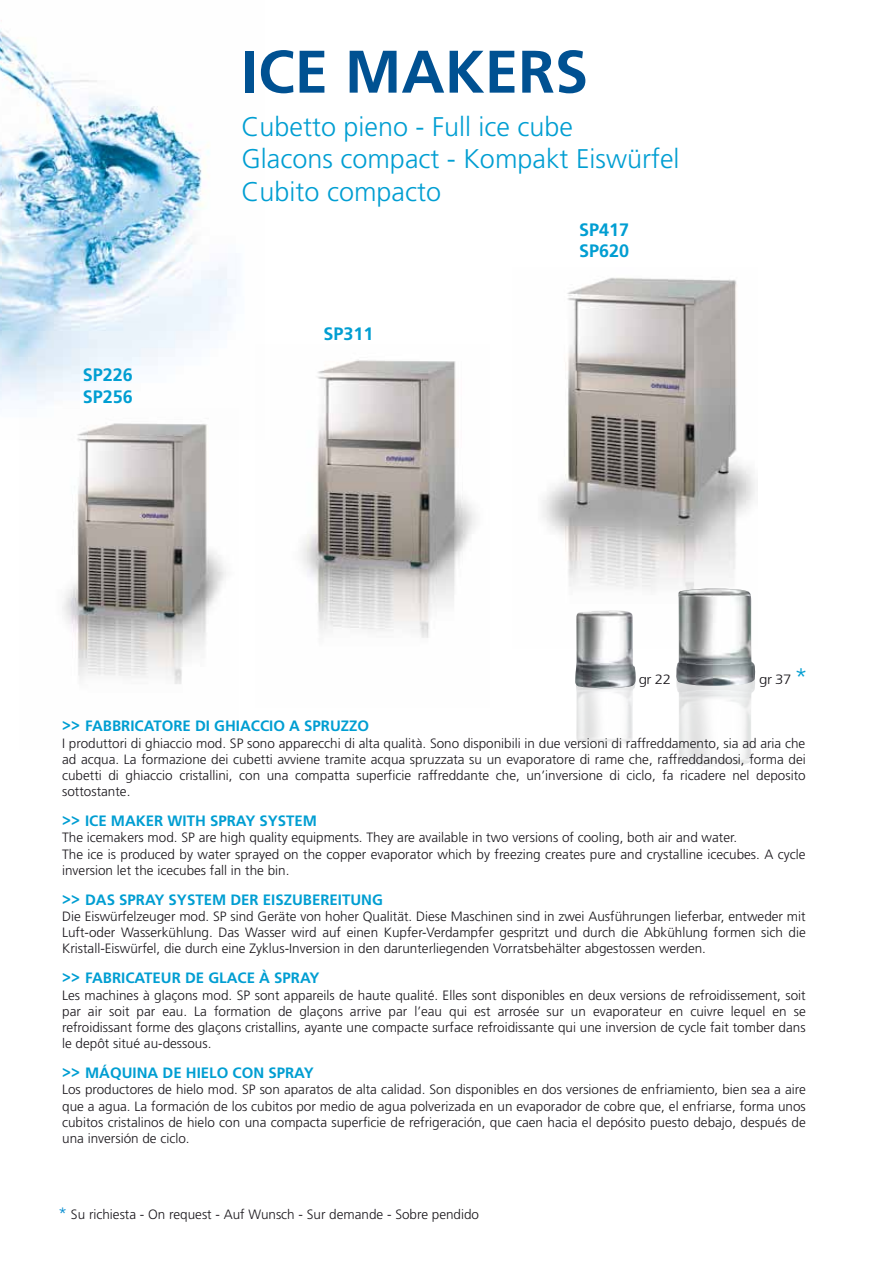
<style>
.page{position:relative;width:893px;height:1263px;background:#fff}
.page>*{position:absolute;margin:0;border:0;box-sizing:border-box;transform-origin:0 0}
.t1{font:700 60px "Frutiger";color:#005192}
.t2{font:300 27px/32.4px "Frutiger";color:#009ed2}
.t3{font:700 18px/21.6px "Frutiger";color:#009ed2}
.t4{font:700 15px "Frutiger";color:#009ed2}
.t5{font:300 13.5px/16.2px "Frutiger";color:#1a171c;text-align:justify}
.t6{font:300 13.5px "Frutiger";color:#1a171c;scale:1.11 1}
.s1{font-size:24px;color:#009ed2}
.s2{font-family:"Century Gothic"}
.s3{font-size:16.5px;color:#008bd0}
</style>
<div class="page">
<img style="left:542px;top:277px;width:213px;height:311px">
<img style="left:0;top:20px;width:236px;height:383px">
<img style="left:62px;top:423px;width:164px;height:261px">
<img style="left:301px;top:359px;width:175px;height:279px">
<img style="left:576px;top:690px;width:178px;height:76px">
<img style="left:575px;top:588px;width:181px;height:102px">
<h1 class="t1" style="left:241px;top:37px;width:348px">ICE MAKERS</h1>
<h2 class="t2" style="left:241px;top:111px;width:439px">Cubetto pieno - Full ice cube<br>Glacons compact - Kompakt Eiswürfel<br>Cubito compacto</h2>
<h3 class="t3" style="left:83px;top:364px;width:52px">SP226<br>SP256</h3>
<h3 class="t3" style="left:323px;top:323px;width:52px">SP311</h3>
<h3 class="t3" style="left:579px;top:219px;width:52px">SP417<br>SP620</h3>
<p class="t6" style="left:639px;top:672px;width:31px">gr 22</p>
<p class="t6" style="left:759px;top:672px;width:45px">gr 37 <span class="s1">*</span></p>
<p class="t4" style="left:62px;top:717px;width:309px"><span class="s2">&gt;&gt;</span> FABBRICATORE DI GHIACCIO A SPRUZZO</p>
<p class="t5" style="left:62px;top:735px;width:745px">I produttori di ghiaccio mod. SP sono apparecchi di alta qualità. Sono disponibili in due versioni di raffreddamento, sia ad aria che ad acqua. La formazione dei cubetti avviene tramite acqua spruzzata su un evaporatore di rame che, raffreddandosi, forma dei cubetti di ghiaccio cristallini, con una compatta superficie raffreddante che, un’inversione di ciclo, fa ricadere nel deposito sottostante.</p>
<p class="t4" style="left:62px;top:812px;width:256px"><span class="s2">&gt;&gt;</span> ICE MAKER WITH SPRAY SYSTEM</p>
<p class="t5" style="left:62px;top:830px;width:745px;text-align:left">The icemakers mod. SP are high quality equipments. They are available in two versions of cooling, both air and water.<br>The ice is produced by water sprayed on the copper evaporator which by freezing creates pure and crystalline icecubes. A cycle inversion let the icecubes fall in the bin.</p>
<p class="t4" style="left:62px;top:891px;width:322px"><span class="s2">&gt;&gt;</span> DAS SPRAY SYSTEM DER EISZUBEREITUNG</p>
<p class="t5" style="left:62px;top:908px;width:745px">Die Eiswürfelzeuger mod. SP sind Geräte von hoher Qualität. Diese Maschinen sind in zwei Ausführungen lieferbar, entweder mit Luft-oder Wasserkühlung. Das Wasser wird auf einen Kupfer-Verdampfer gespritzt und durch die Abkühlung formen sich die Kristall-Eiswürfel, die durch eine Zyklus-Inversion in den darunterliegenden Vorratsbehälter abgestossen werden.</p>
<p class="t4" style="left:62px;top:969px;width:259px"><span class="s2">&gt;&gt;</span> FABRICATEUR DE GLACE À SPRAY</p>
<p class="t5" style="left:62px;top:987px;width:745px">Les machines à glaçons mod. SP sont appareils de haute qualité. Elles sont disponibles en deux versions de refroidissement, soit par air soit par eau. La formation de glaçons arrive par l’eau qui est arrosée sur un evaporateur en cuivre lequel en se refroidissant forme des glaçons cristallins, ayante une compacte surface refroidissante qui une inversion de cycle fait tomber dans le depôt situé au-dessous.</p>
<p class="t4" style="left:62px;top:1064px;width:253px"><span class="s2">&gt;&gt;</span> MÁQUINA DE HIELO CON SPRAY</p>
<p class="t5" style="left:62px;top:1082px;width:745px">Los productores de hielo mod. SP son aparatos de alta calidad. Son disponibles en dos versiones de enfriamiento, bien sea a aire que a agua. La formación de los cubitos por medio de agua polverizada en un evaporador de cobre que, el enfriarse, forma unos cubitos cristalinos de hielo con una compacta superficie de refrigeración, que caen hacia el depósito puesto debajo, después de una inversión de ciclo.</p>
<p class="t5" style="left:58px;top:1207px;width:423px"><span class="s3">*</span> Su richiesta - On request - Auf Wunsch - Sur demande - Sobre pendido</p>
</div>
